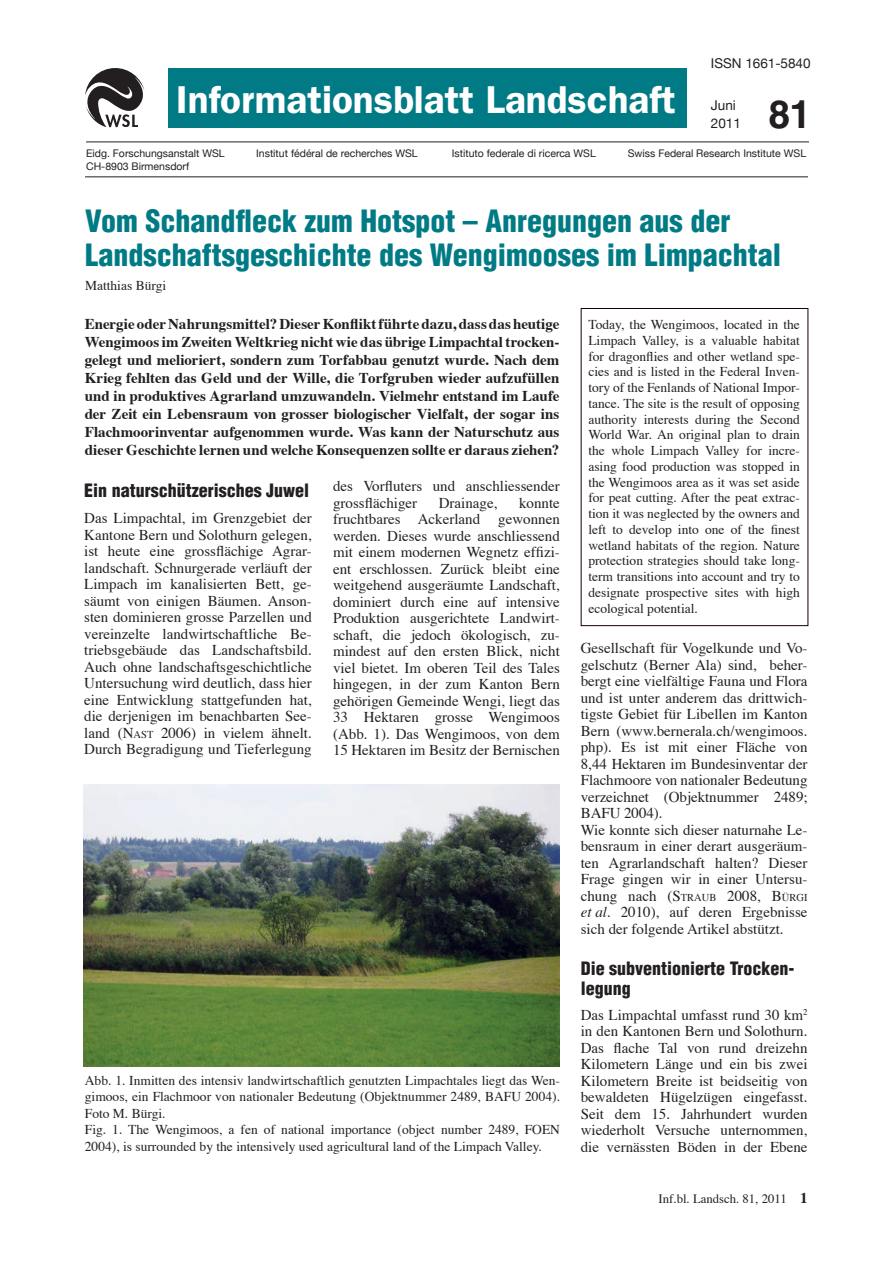
<style>
.page{position:relative;width:893px;height:1263px;background:#fff}
.page>*{position:absolute;margin:0;border:0;box-sizing:border-box;transform-origin:0 0}
.t1{font:600 39px "Franklin Gothic";color:#fff}
.t2{font:700 39px "Helvetica";color:#231f20}
.t3{font:900 condensed 30px/34.5px "Helvetica";color:#007b85}
.t4{font:900 condensed 18px/19.5px "Helvetica";color:#231f20}
.t5{font:15px/16.5px "Times";color:#231f20;text-align:justify}
.t6{font:700 15px/18px "Times";color:#231f20;text-align:justify}
.t7{font:13.5px/15.8px "Times";color:#231f20}
.t8{font:13.5px "Helvetica Neue";color:#231f20}
.t9{font:12.75px "Times";color:#231f20}
.t10{font:10.5px "Helvetica Neue";color:#231f20}
.s1{font-style:inherit}
.s2{font-size:10.5px}
.s3{font-style:italic}
.s4{font-weight:700;font-size:15px}
</style>
<div class="page">
<div style="left:168px;top:68px;width:519px;height:60px;background:#007b85"></div>
<hr style="left:86px;top:142px;width:723px;height:1px;background:#231f20">
<hr style="left:85px;top:176px;width:723px;height:1px;background:#231f20">
<svg style="left:85px;top:68px;width:59px;height:59px"></svg>
<div style="left:581px;top:308px;width:227px;height:318px;border:1px solid #1a0000"></div>
<img style="left:84px;top:785px;width:476px;height:281px">
<h1 class="t1" style="left:176px;top:76px;width:501px">Informationsblatt Landschaft</h1>
<p class="t8" style="left:711px;top:55px;width:101px">ISSN 1661-5840</p>
<p class="t8" style="left:711px;top:97px;width:27px">Juni</p>
<p class="t8" style="left:711px;top:115px;width:32px">2011</p>
<h1 class="t2" style="left:769px;top:90px;width:44px">81</h1>
<p class="t10" style="left:86px;top:147px;width:140px">Eidg. Forschungsanstalt WSL</p>
<p class="t10" style="left:256px;top:147px;width:163px">Institut fédéral de recherches WSL</p>
<p class="t10" style="left:452px;top:147px;width:146px">Istituto federale di ricerca WSL</p>
<p class="t10" style="left:628px;top:147px;width:180px">Swiss Federal Research Institute WSL</p>
<p class="t10" style="left:86px;top:160px;width:105px">CH-8903 Birmensdorf</p>
<h2 class="t3" style="left:85px;top:203px;width:698px">Vom Schandfleck zum Hotspot – Anregungen aus der<br>Landschaftsgeschichte des Wengimooses im Limpachtal</h2>
<p class="t7" style="left:85px;top:277px;width:83px">Matthias Bürgi</p>
<p class="t6" style="left:85px;top:313px;width:476px">Energie oder Nahrungsmittel? Dieser Konflikt führte dazu, dass das heutige Wengimoos im Zweiten Weltkrieg nicht wie das übrige Limpachtal trocken&shy;gelegt und melioriert, sondern zum Torfabbau genutzt wurde. Nach dem Krieg fehlten das Geld und der Wille, die Torfgruben wieder aufzufüllen und in produktives Agrarland umzuwandeln. Vielmehr entstand im Laufe der Zeit ein Lebensraum von grosser biologischer Vielfalt, der sogar ins Flachmoorinventar aufgenommen wurde. Was kann der Naturschutz aus dieser Geschichte lernen und welche Konsequenzen sollte er daraus ziehen?</p>
<p class="t4" style="left:84px;top:481px;width:226px">Ein naturschützerisches Juwel</p>
<p class="t5" style="left:84px;top:509px;width:229px">Das Limpachtal, im Grenzgebiet der Kantone Bern und Solothurn gelegen, ist heute eine grossflächige Agrar&shy;landschaft. Schnurgerade verläuft der Limpach im kanalisierten Bett, ge&shy;säumt von einigen Bäumen. Anson&shy;sten dominieren grosse Parzellen und vereinzelte landwirtschaftliche Be&shy;triebsgebäude das Landschaftsbild.<br>Auch ohne landschaftsgeschichtliche Untersuchung wird deutlich, dass hier eine Entwicklung stattgefunden hat, die derjenigen im benachbarten See&shy;land (<span class="s1">N</span><span class="s2">AST</span> 2006) in vielem ähnelt.<br>Durch Begradigung und Tieferlegung</p>
<p class="t5" style="left:333px;top:477px;width:228px">des Vorfluters und anschliessender grossflächiger</p>
<p class="t5" style="left:439px;top:493px;width:60px">Drainage,</p>
<p class="t5" style="left:333px;top:493px;width:228px;text-indent:186px">konnte fruchtbares Ackerland gewonnen werden. Dieses wurde anschliessend mit einem modernen Wegnetz effizi&shy;ent erschlossen. Zurück bleibt eine weitgehend ausgeräumte Landschaft, dominiert durch eine auf intensive Produktion ausgerichtete Landwirt&shy;schaft, die jedoch ökologisch, zu&shy;mindest auf den ersten Blick, nicht viel bietet. Im oberen Teil des Tales hingegen, in der zum Kanton Bern ge hörigen Gemeinde Wengi, liegt das 33 Hektaren grosse Wengimoos (Abb. 1). Das Wengimoos, von dem 15 Hektaren im Besitz der Bernischen</p>
<p class="t7" style="left:85px;top:1071px;width:477px;line-height:16.5px">Abb. 1. Inmitten des intensiv landwirtschaftlich genutzten Limpachtales liegt das Wen&shy;gimoos, ein Flachmoor von nationaler Bedeutung (Objektnummer 2489, BAFU 2004).<br>Foto M. Bürgi.<br>Fig. 1. The Wengimoos, a fen of national importance (object number 2489, FOEN 2004), is surrounded by the intensively used agricultural land of the Limpach Valley.</p>
<p class="t7" style="left:588px;top:315px;width:213px;text-align:justify">Today, the Wengimoos, located in the Limpach Valley, is a valuable habitat for dragonflies and other wetland spe&shy;cies and is listed in the Federal Inven&shy;tory of the Fenlands of National Impor&shy;tance. The site is the result of opposing authority interests during the Second World War. An original plan to drain the whole Limpach Valley for incre&shy;asing food production was stopped in the Wengimoos area as it was set aside for peat cutting. After the peat extrac&shy;tion it was neglected by the owners and left to develop into one of the finest wetland habitats of the region. Nature protection strategies should take long&shy;term transitions into account and try to designate prospective sites with high ecological potential.</p>
<p class="t5" style="left:581px;top:639px;width:228px;text-align:left">Gesellschaft für Vogelkunde und Vo&shy;gelschutz (Berner Ala) sind, beher&shy;bergt eine vielfältige Fauna und Flora und ist unter anderem das drittwich&shy;tigste Gebiet für Libellen im Kanton Bern (www.bernerala.ch/wengimoos. php). Es ist mit einer Fläche von 8,44 Hektaren im Bundesinventar der Flachmoore von nationaler Bedeutung verzeichnet (Objektnummer 2489; BAFU 2004).<br>Wie konnte sich dieser naturnahe Le&shy;bensraum in einer derart ausgeräum&shy;ten Agrarlandschaft halten? Dieser Frage gingen wir in einer Untersu&shy;chung nach (<span class="s1">S</span><span class="s2">TRAUB</span> 2008, <span class="s1">B</span><span class="s2">ÜRGI </span><span class="s3">et al</span>. 2010), auf deren Ergebnisse sich der folgende Artikel abstützt.</p>
<p class="t4" style="left:581px;top:958px;width:215px">Die subventionierte Trocken&shy;legung</p>
<p class="t5" style="left:581px;top:1005px;width:228px">Das Limpachtal umfasst rund 30 km<sup>2 </sup>in den Kantonen Bern und Solothurn.<br>Das flache Tal von rund dreizehn Kilometern Länge und ein bis zwei Kilometern Breite ist beidseitig von bewaldeten Hügelzügen eingefasst.<br>Seit dem 15. Jahrhundert wurden wiederholt Versuche unternommen, die vernässten Böden in der Ebene</p>
<p class="t9" style="left:659px;top:1187px;width:151px">Inf.bl. Landsch. 81, 2011 <span class="s4">1</span></p>
</div>
